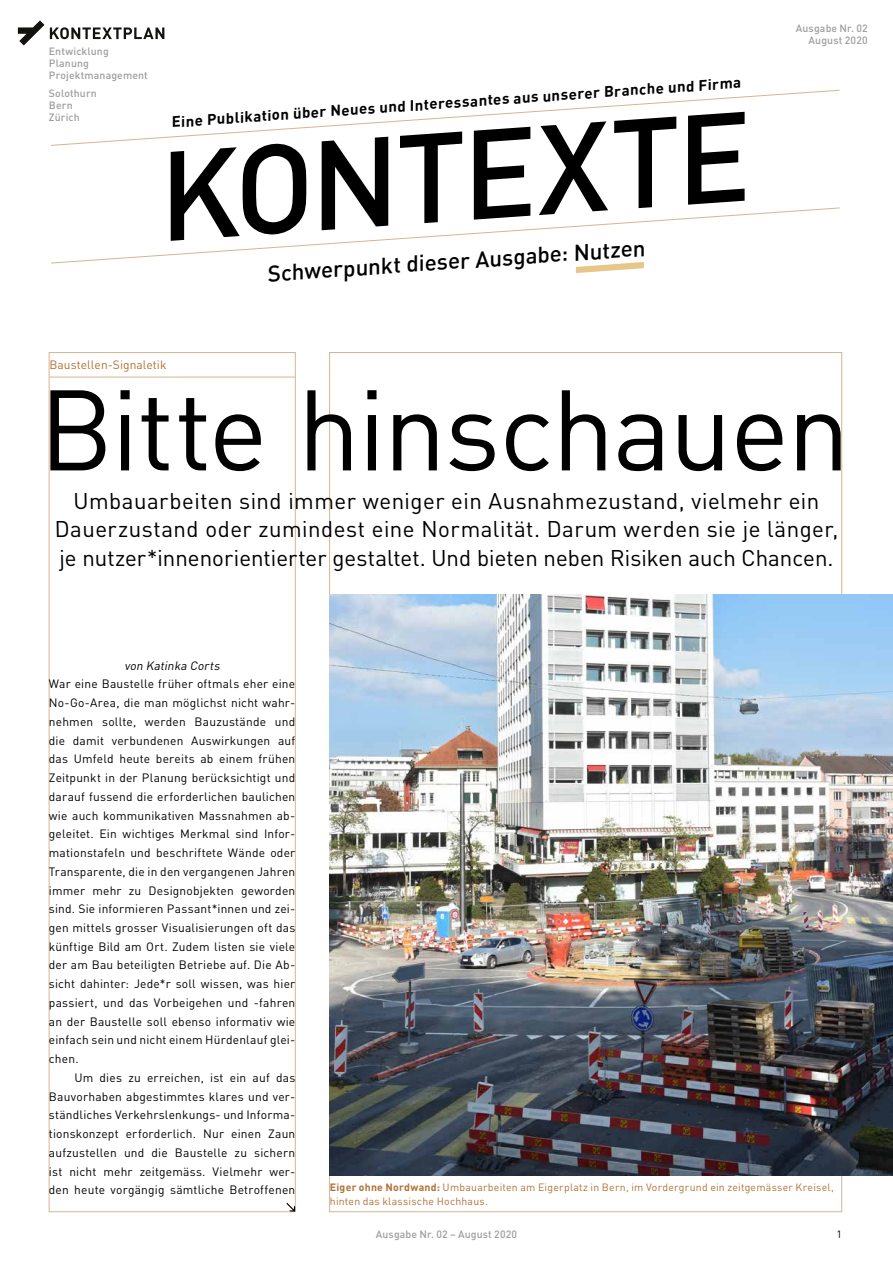
<style>
.page{position:relative;width:893px;height:1263px;background:#fff}
.page>*{position:absolute;margin:0;border:0;box-sizing:border-box;transform-origin:0 0}
.t1{font:112.5px "DIN";letter-spacing:-.02em;color:#000}
.t2{font:22.5px/28.5px "DIN";letter-spacing:.035em;color:#000;text-align:center}
.t3{font:500 22.5px "DIN";color:#000}
.t4{font:700 15px "DIN";color:#000}
.t5{font:12px/18.8px "DIN";letter-spacing:.015em;color:#000;text-align:justify}
.t6{font:12px "DIN";letter-spacing:.005em;color:#b27134}
.t7{font:italic 12px "DIN";color:#000}
.t8{font:10.5px/13.5px "DIN";letter-spacing:.02em;color:#b27134}
.t9{font:500 10.5px/12px "DIN";letter-spacing:.015em;color:#9d9d9c}
.t10{font:10.5px "DIN";color:#000}
.s1{font-weight:700}
</style>
<div class="page">
<div style="left:49px;top:352px;width:247px;height:860px;border:1px solid #dab491"></div>
<hr style="left:49px;top:377px;width:247px;height:1px;background:#dab491">
<img style="left:329px;top:594px;width:564px;height:582px">
<svg style="left:18px;top:20px;width:26px;height:25px"></svg>
<svg style="left:50px;top:27px;width:114px;height:12px"></svg>
<svg style="left:286px;top:1203px;width:9px;height:8px"></svg>
<svg style="left:171px;top:146px;width:574px;height:61px"></svg>
<svg style="left:51px;top:207px;width:789px;height:66px"></svg>
<svg style="left:51px;top:90px;width:789px;height:56px"></svg>
<p class="t9" style="left:49px;top:45px;width:100px">Entwicklung<br>Planung<br>Projektmanagement</p>
<p class="t9" style="left:49px;top:87px;width:49px">Solothurn<br>Bern<br>Zürich</p>
<p class="t4" style="left:171px;top:112px;width:572px;rotate:-4deg">Eine Publikation über Neues und Interessantes aus unserer Branche und Firma</p>
<h2 class="t3" style="left:266px;top:260px;width:380px;rotate:-4deg">Schwerpunkt dieser Ausgabe: Nutzen</h2>
<p class="t6" style="left:49px;top:358px;width:119px">Baustellen-Signaletik</p>
<p class="t9" style="left:796px;top:22px;width:74px;text-align:right">Ausgabe Nr. 02<br>August 2020</p>
<h1 class="t1" style="left:39px;top:360px;width:813px">Bitte hinschauen</h1>
<h2 class="t2" style="left:55px;top:486px;width:785px">Umbauarbeiten sind immer weniger ein Ausnahmezustand, vielmehr ein<br>Dauerzustand oder zumindest eine Normalität. Darum werden sie je länger, je nutzer*innenorientierter gestaltet. Und bieten neben Risiken auch Chancen.</h2>
<p class="t7" style="left:124px;top:658px;width:100px">von Katinka Corts</p>
<p class="t5" style="left:49px;top:674px;width:248px">War eine Baustelle früher oftmals eher eine No-Go-Area, die man möglichst nicht wahr&shy;nehmen sollte, werden Bauzustände und die damit verbundenen Auswirkungen auf das Umfeld heute bereits ab einem frühen Zeitpunkt in der Planung berücksichtigt und darauf fussend die erforderlichen baulichen wie auch kommunikativen Massnahmen ab&shy;geleitet. Ein wichtiges Merkmal sind Infor&shy;mationstafeln und beschriftete Wände oder Transparente, die in den vergangenen Jahren immer mehr zu Designobjekten geworden sind. Sie informieren Passant*innen und zei&shy;gen mittels grosser Visualisierungen oft das künftige Bild am Ort. Zudem listen sie viele der am Bau beteiligten Betriebe auf. Die Ab&shy;sicht dahinter: Jede*r soll wissen, was hier passiert, und das Vorbeigehen und -fahren an der Baustelle soll ebenso informativ wie einfach sein und nicht einem Hürdenlauf glei&shy;chen.</p>
<p class="t5" style="left:49px;top:1068px;width:248px;text-indent:26px">Um dies zu erreichen, ist ein auf das Bauvorhaben abgestimmtes klares und ver&shy;ständliches Verkehrslenkungs- und Informa&shy;tionskonzept erforderlich. Nur einen Zaun aufzustellen und die Baustelle zu sichern ist nicht mehr zeitgemäss. Vielmehr wer&shy;den heute vorgängig sämtliche Betroffenen</p>
<p class="t8" style="left:330px;top:1180px;width:505px"><span class="s1">Eiger ohne Nordwand:</span> Umbauarbeiten am Eigerplatz in Bern, im Vordergrund ein zeitgemässer Kreisel, hinten das klassische Hochhaus.</p>
<p class="t9" style="left:376px;top:1227px;width:143px">Ausgabe Nr. 02 – August 2020</p>
<p class="t10" style="left:836px;top:1227px;width:7px">1</p>
</div>
